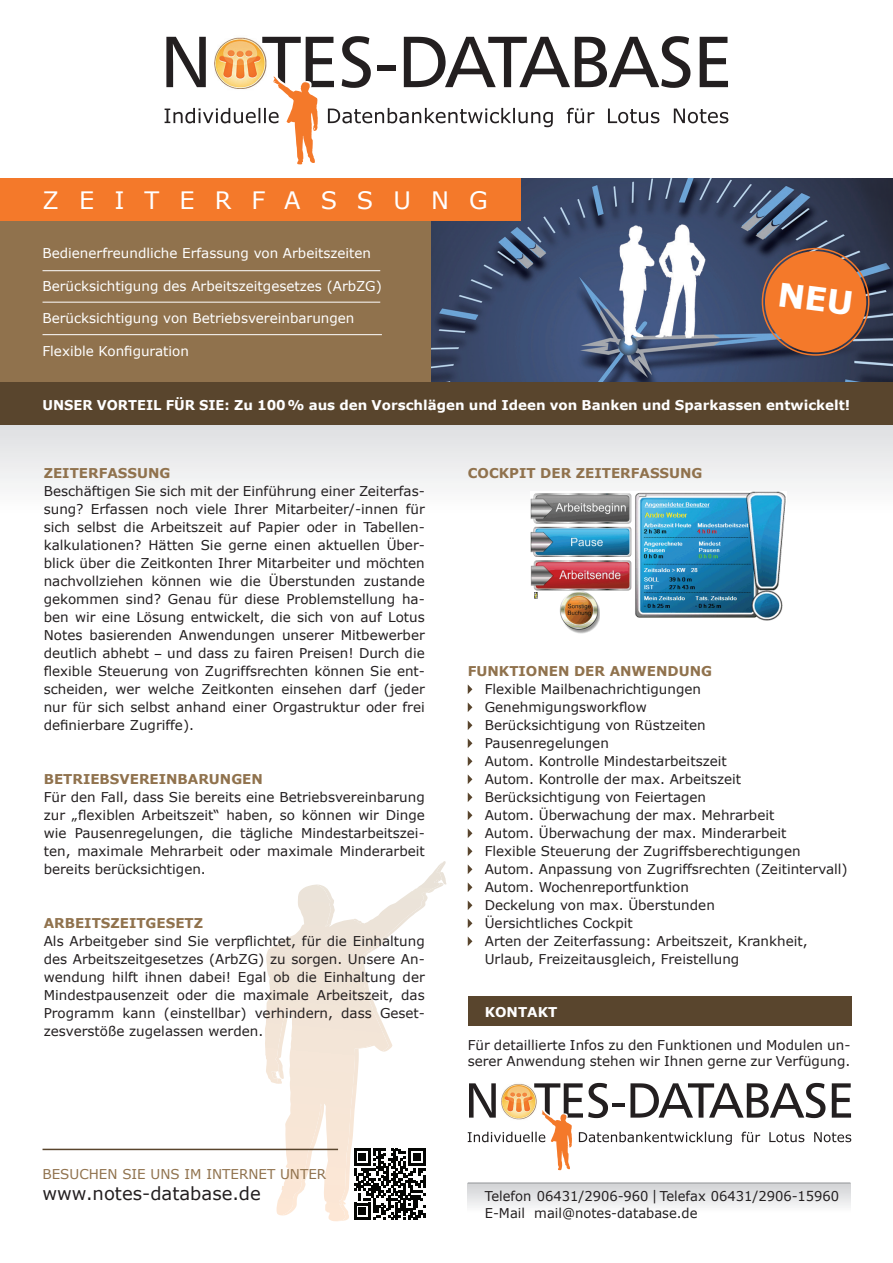
<style>
.page{position:relative;width:893px;height:1263px;background:#fff}
.page>*{position:absolute;margin:0;border:0;box-sizing:border-box;transform-origin:0 0}
.t1{font:24px "Verdana";letter-spacing:.84em;color:#fff}
.t2{font:18px "Verdana";color:#231f20}
.t3{font:13.5px/18px "Verdana";color:#231f20}
.t4{font:13.5px "Verdana";color:#fff}
.t5{font:700 13.5px "Verdana";color:#90724d}
.t6{font:700 13.5px "Verdana";color:#fff}
.t7{font:13.5px "Verdana";color:#90724d}
.s1{font-family:"Frutiger VR"}
</style>
<div class="page">
<img style="left:431px;top:179px;width:462px;height:204px">
<svg style="left:265px;top:863px;width:177px;height:352px"></svg>
<div style="left:468px;top:996px;width:383px;height:30px;background:#59452d"></div>
<svg style="left:0;top:425px;width:893px;height:63px"></svg>
<div style="left:0;top:221px;width:431px;height:162px;background:#90724d"></div>
<svg style="left:165px;top:36px;width:563px;height:128px"></svg>
<div style="left:0;top:179px;width:520px;height:42px;background:#f4792a"></div>
<div style="left:0;top:383px;width:893px;height:42px;background:#59452d"></div>
<svg style="left:468px;top:1183px;width:382px;height:24px"></svg>
<hr style="left:468px;top:1182px;width:382px;height:1px;background:#939598">
<hr style="left:43px;top:1149px;width:295px;height:1px;background:#59452d">
<hr style="left:43px;top:302px;width:337px;height:1px;background:#fff">
<hr style="left:43px;top:334px;width:339px;height:1px;background:#fff">
<hr style="left:43px;top:270px;width:337px;height:1px;background:#fff">
<svg style="left:468px;top:1083px;width:383px;height:87px"></svg>
<svg style="left:468px;top:685px;width:4px;height:9px"></svg>
<svg style="left:468px;top:703px;width:4px;height:9px"></svg>
<svg style="left:468px;top:721px;width:4px;height:9px"></svg>
<svg style="left:468px;top:739px;width:4px;height:9px"></svg>
<svg style="left:468px;top:757px;width:4px;height:9px"></svg>
<svg style="left:468px;top:775px;width:4px;height:9px"></svg>
<svg style="left:468px;top:793px;width:4px;height:9px"></svg>
<svg style="left:468px;top:811px;width:4px;height:9px"></svg>
<svg style="left:468px;top:829px;width:4px;height:9px"></svg>
<svg style="left:468px;top:847px;width:4px;height:9px"></svg>
<svg style="left:468px;top:865px;width:4px;height:9px"></svg>
<svg style="left:468px;top:883px;width:4px;height:9px"></svg>
<svg style="left:468px;top:901px;width:4px;height:9px"></svg>
<svg style="left:468px;top:919px;width:4px;height:9px"></svg>
<svg style="left:468px;top:937px;width:4px;height:9px"></svg>
<img style="left:530px;top:491px;width:256px;height:143px">
<div style="left:762px;top:248px;width:107px;height:108px;border:2px solid #f4792a;border-radius:50%"></div>
<div style="left:765px;top:251px;width:101px;height:101px;background:#f4792a;border-radius:50%"></div>
<svg style="left:354px;top:1148px;width:71px;height:72px"></svg>
<h1 class="t1" style="left:43px;top:184px;width:447px">ZEITERFASSUNG</h1>
<p class="t4" style="left:43px;top:244px;width:330px">Bedienerfreundliche Erfassung von Arbeitszeiten</p>
<p class="t4" style="left:43px;top:277px;width:341px">Berücksichtigung des Arbeitszeitgesetzes (ArbZG)</p>
<p class="t4" style="left:43px;top:309px;width:313px">Berücksichtigung von Betriebsvereinbarungen</p>
<p class="t4" style="left:43px;top:341px;width:148px">Flexible Konfiguration</p>
<p class="t6" style="left:43px;top:395px;width:809px">UNSER VORTEIL FÜR SIE: Zu 100 % aus den Vorschlägen und Ideen von Banken und Sparkassen entwickelt!</p>
<p class="t5" style="left:44px;top:464px;width:128px">ZEITERFASSUNG</p>
<p class="t3" style="left:44px;top:482px;width:383px;text-align:justify">Beschäftigen Sie sich mit der Einführung einer Zeiterfas&shy;sung? Erfassen noch viele Ihrer Mitarbeiter/-innen für sich selbst die Arbeitszeit auf Papier oder in Tabellen&shy;kalkulationen? Hätten Sie gerne einen aktuellen Über&shy;blick über die Zeitkonten Ihrer Mitarbeiter und möchten nachvollziehen können wie die Überstunden zustande gekommen sind? Genau für diese Problemstellung ha&shy;ben wir eine Lösung entwickelt, die sich von auf Lotus Notes basierenden Anwendungen unserer Mitbewerber deutlich abhebt <span class="s1">–</span> und dass zu fairen Preisen! Durch die flexible Steuerung von Zugriffsrechten können Sie ent&shy;scheiden, wer welche Zeitkonten einsehen darf (jeder nur für sich selbst anhand einer Orgastruktur oder frei definierbare Zugriffe).</p>
<p class="t5" style="left:44px;top:770px;width:221px">BETRIEBSVEREINBARUNGEN</p>
<p class="t3" style="left:44px;top:788px;width:383px;text-align:justify">Für den Fall, dass Sie bereits eine Betriebsvereinbarung zur „flexiblen Arbeitszeit“ haben, so können wir Dinge wie Pausenregelungen, die tägliche Mindestarbeitszei&shy;ten, maximale Mehrarbeit oder maximale Minderarbeit bereits berücksichtigen.</p>
<p class="t5" style="left:44px;top:913px;width:161px">ARBEITSZEITGESETZ</p>
<p class="t3" style="left:44px;top:932px;width:383px;text-align:justify">Als Arbeitgeber sind Sie verpflichtet, für die Einhaltung des Arbeitszeitgesetzes (ArbZG) zu sorgen. Unsere An&shy;wendung hilft ihnen dabei! Egal ob die Einhaltung der Mindestpausenzeit oder die maximale Arbeitszeit, das Programm kann (einstellbar) verhindern, dass Geset&shy;zesverstöße zu ge lassen werden.</p>
<p class="t7" style="left:43px;top:1164px;width:285px">BESUCHEN SIE UNS IM INTERNET UNTER</p>
<h2 class="t2" style="left:43px;top:1181px;width:220px">www.notes-database.de</h2>
<p class="t5" style="left:468px;top:463px;width:236px">COCKPIT DER ZEITERFASSUNG</p>
<p class="t5" style="left:468px;top:661px;width:246px">FUNKTIONEN DER ANWENDUNG</p>
<p class="t3" style="left:485px;top:680px;width:364px">Flexible Mailbenachrichtigungen Genehmigungsworkflow<br>Berücksichtigung von Rüstzeiten<br>Pausenregelungen<br>Autom. Kontrolle Mindestarbeitszeit<br>Autom. Kontrolle der max. Arbeitszeit Berücksichtigung von Feiertagen<br>Autom. Überwachung der max. Mehrarbeit<br>Autom. Überwachung der max. Minderarbeit<br>Flexible Steuerung der Zugriffsberechtigungen Autom. Anpassung von Zugriffsrechten (Zeitintervall)<br>Autom. Wochenreportfunktion<br>Deckelung von max. Überstunden<br>Üersichtliches Cockpit<br>Arten der Zeiterfassung: Arbeitszeit, Krankheit, Urlaub, Freizeitausgleich, Freistellung</p>
<p class="t6" style="left:485px;top:1002px;width:74px">KONTAKT</p>
<p class="t3" style="left:468px;top:1036px;width:384px;line-height:16.5px">Für detaillierte Infos zu den Funktionen und Modulen un&shy;serer Anwendung stehen wir Ihnen gerne zur Verfügung.</p>
<p class="t3" style="left:485px;top:1188px;width:356px;line-height:16.5px">Telefon 06431/2906-960 <span class="s1">|</span> Telefax 06431/2906-15960<br>E-Mail mail@notes-database.de</p>
</div>
